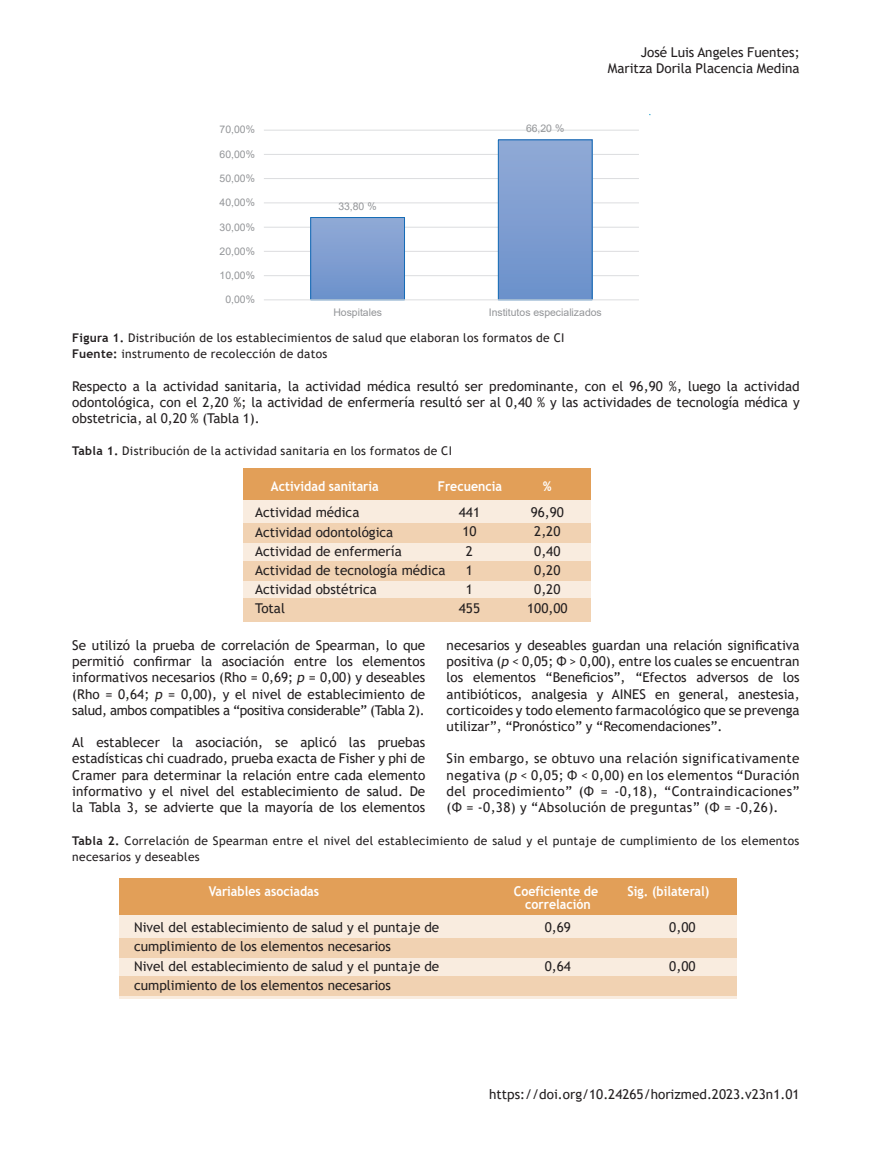
<style>
.page{position:relative;width:872px;height:1149px;background:#fff}
.page>*{position:absolute;margin:0;border:0;box-sizing:border-box;transform-origin:0 0}
.TEXTO_PRINCIPAL_HORI{font:13.5px/16.2px "Trebuchet MS";color:#231f20;text-align:justify}
.t1{font:700 13.5px/13.2px "Trebuchet MS";color:#fff;text-align:center;scale:.91 1}
.ENCABEZADO_AUTOR{font:13.5px/16.2px "Trebuchet MS";color:#231f20;text-align:right}
.LEYENDAS_cuadros{font:12px/16.2px "Trebuchet MS";letter-spacing:.025em;color:#231f20}
.t2{font:10.5px "Arial";color:#939598}
.s1{font-weight:700}
.s2{font-style:italic}
</style>
<div class="page">
<hr style="left:264px;top:275px;width:375px;height:1px;background:#dcdddf">
<hr style="left:264px;top:251px;width:375px;height:1px;background:#dcdddf">
<hr style="left:264px;top:227px;width:375px;height:1px;background:#dcdddf">
<hr style="left:264px;top:202px;width:375px;height:1px;background:#dcdddf">
<hr style="left:264px;top:178px;width:375px;height:1px;background:#dcdddf">
<hr style="left:264px;top:154px;width:375px;height:1px;background:#dcdddf">
<hr style="left:264px;top:130px;width:375px;height:1px;background:#dcdddf">
<div style="left:311px;top:217px;width:93px;height:83px;background:linear-gradient(to bottom,#91aad6,#6c91cb)"></div>
<div style="left:310px;top:217px;width:95px;height:83px;border:1px solid #156cb6"></div>
<div style="left:498px;top:140px;width:94px;height:160px;background:linear-gradient(to bottom,#91aad6,#6c91cb)"></div>
<div style="left:498px;top:139px;width:94px;height:161px;border:1px solid #156cb6"></div>
<hr style="left:264px;top:299px;width:375px;height:1px;background:#dcdddf">
<div style="left:243px;top:468px;width:347px;height:153px;background:#f9ecdf"></div>
<div style="left:243px;top:598px;width:347px;height:23px;background:#f1d2b2"></div>
<div style="left:243px;top:561px;width:347px;height:19px;background:#f1d2b2"></div>
<div style="left:243px;top:523px;width:347px;height:19px;background:#f1d2b2"></div>
<div style="left:243px;top:468px;width:347px;height:31px;background:#e29f58"></div>
<div style="left:120px;top:914px;width:616px;height:84px;background:#f9ecdf"></div>
<div style="left:120px;top:975px;width:616px;height:20px;background:#f1d2b2"></div>
<div style="left:120px;top:937px;width:616px;height:20px;background:#f1d2b2"></div>
<div style="left:120px;top:877px;width:616px;height:37px;background:#e29f58"></div>
<p class="t2" style="left:220px;top:122px;width:37px">70,00%</p>
<p class="t2" style="left:220px;top:147px;width:37px">60,00%</p>
<p class="t2" style="left:220px;top:171px;width:37px">50,00%</p>
<p class="t2" style="left:220px;top:195px;width:37px">40,00%</p>
<p class="t2" style="left:220px;top:219px;width:37px">30,00%</p>
<p class="t2" style="left:220px;top:244px;width:37px">20,00%</p>
<p class="t2" style="left:220px;top:268px;width:37px">10,00%</p>
<p class="t2" style="left:225px;top:292px;width:31px">0,00%</p>
<p class="t2" style="left:338px;top:199px;width:40px">33,80 %</p>
<p class="t2" style="left:526px;top:121px;width:40px">66,20 %</p>
<p class="ENCABEZADO_AUTOR" style="left:608px;top:44px;width:193px">José Luis Angeles Fuentes;<br>Maritza Dorila Placencia Medina</p>
<p class="t2" style="left:333px;top:305px;width:50px">Hospitales</p>
<p class="t2" style="left:489px;top:305px;width:114px">Institutos especializados</p>
<p class="LEYENDAS_cuadros" style="left:72px;top:329px;width:494px"><span class="s1">Figura 1.</span> Distribución de los establecimientos de salud que elaboran los formatos de CI</p>
<p class="LEYENDAS_cuadros" style="left:72px;top:345px;width:256px"><span class="s1">Fuente:</span> instrumento de recolección de datos</p>
<p class="TEXTO_PRINCIPAL_HORI" style="left:72px;top:377px;width:729px">Respecto a la actividad sanitaria, la actividad médica resultó ser predominante, con el 96,90 %, luego la actividad odontológica, con el 2,20 %; la actividad de enfermería resultó ser al 0,40 % y las actividades de tecnología médica y obstetricia, al 0,20 % (Tabla 1).</p>
<p class="LEYENDAS_cuadros" style="left:72px;top:443px;width:381px"><span class="s1">Tabla 1.</span> Distribución de la actividad sanitaria en los formatos de CI</p>
<p class="t1" style="left:271px;top:479px;width:120px">Actividad sanitaria</p>
<p class="t1" style="left:438px;top:479px;width:72px">Frecuencia</p>
<p class="t1" style="left:543px;top:479px;width:11px">%</p>
<p class="TEXTO_PRINCIPAL_HORI" style="left:255px;top:502px;width:192px;line-height:19.2px;text-align:left">Actividad médica<br>Actividad odontológica<br>Actividad de enfermería<br>Actividad de tecnología médica<br>Actividad obstétrica<br>Total</p>
<p class="TEXTO_PRINCIPAL_HORI" style="left:459px;top:502px;width:23px;line-height:19.2px;text-align:center">441<br>10<br>2<br>1<br>1<br>455</p>
<p class="TEXTO_PRINCIPAL_HORI" style="left:527px;top:502px;width:42px;line-height:19.2px;text-align:center">96,90<br>2,20<br>0,40<br>0,20<br>0,20<br>100,00</p>
<p class="TEXTO_PRINCIPAL_HORI" style="left:72px;top:636px;width:354px">Se utilizó la prueba de correlación de Spearman, lo que permitió confirmar la asociación entre los elementos informativos necesarios (Rho = 0,69; <span class="s2">p</span> = 0,00) y deseables (Rho = 0,64; <span class="s2">p</span> = 0,00), y el nivel de establecimiento de salud, ambos compatibles a “positiva considerable” (Tabla 2).</p>
<p class="TEXTO_PRINCIPAL_HORI" style="left:72px;top:734px;width:354px">Al establecer la asociación, se aplicó las pruebas estadísticas chi cuadrado, prueba exacta de Fisher y phi de Cramer para determinar la relación entre cada elemento informativo y el nivel del establecimiento de salud. De la Tabla 3, se advierte que la mayoría de los elementos</p>
<p class="TEXTO_PRINCIPAL_HORI" style="left:446px;top:636px;width:354px">necesarios y deseables guardan una relación significativa positiva (<span class="s2">p</span> &lt; 0,05; Φ &gt; 0,00), entre los cuales se encuentran los elementos “Beneficios”, “Efectos adversos de los antibióticos, analgesia y AINES en general, anestesia, corticoides y todo elemento farmacológico que se prevenga utilizar”, “Pronóstico” y “Recomendaciones”.</p>
<p class="TEXTO_PRINCIPAL_HORI" style="left:446px;top:750px;width:354px">Sin embargo, se obtuvo una relación significativamente negativa (<span class="s2">p</span> &lt; 0,05; Φ &lt; 0,00) en los elementos “Duración del procedimiento” (Φ = -0,18), “Contraindicaciones” (Φ = -0,38) y “Absolución de preguntas” (Φ = -0,26).</p>
<p class="LEYENDAS_cuadros" style="left:72px;top:831px;width:728px"><span class="s1">Tabla 2.</span> Correlación de Spearman entre el nivel del establecimiento de salud y el puntaje de cumplimiento de los elementos necesarios y deseables</p>
<p class="t1" style="left:209px;top:884px;width:123px">Variables asociadas</p>
<p class="t1" style="left:627px;top:884px;width:91px">Sig. (bilateral)</p>
<p class="t1" style="left:514px;top:884px;width:94px">Coeficiente de correlación</p>
<p class="TEXTO_PRINCIPAL_HORI" style="left:134px;top:917px;width:307px;line-height:19.2px;text-align:left">Nivel del establecimiento de salud y el puntaje de cumplimiento de los elementos necesarios<br>Nivel del establecimiento de salud y el puntaje de cumplimiento de los elementos necesarios</p>
<p class="TEXTO_PRINCIPAL_HORI" style="left:545px;top:918px;width:28px">0,69</p>
<p class="TEXTO_PRINCIPAL_HORI" style="left:545px;top:957px;width:28px">0,64</p>
<p class="TEXTO_PRINCIPAL_HORI" style="left:669px;top:918px;width:28px">0,00</p>
<p class="TEXTO_PRINCIPAL_HORI" style="left:669px;top:957px;width:28px">0,00</p>
<p class="TEXTO_PRINCIPAL_HORI" style="left:489px;top:1085px;width:312px">https://doi.org/10.24265/horizmed.2023.v23n1.01</p>
</div>
